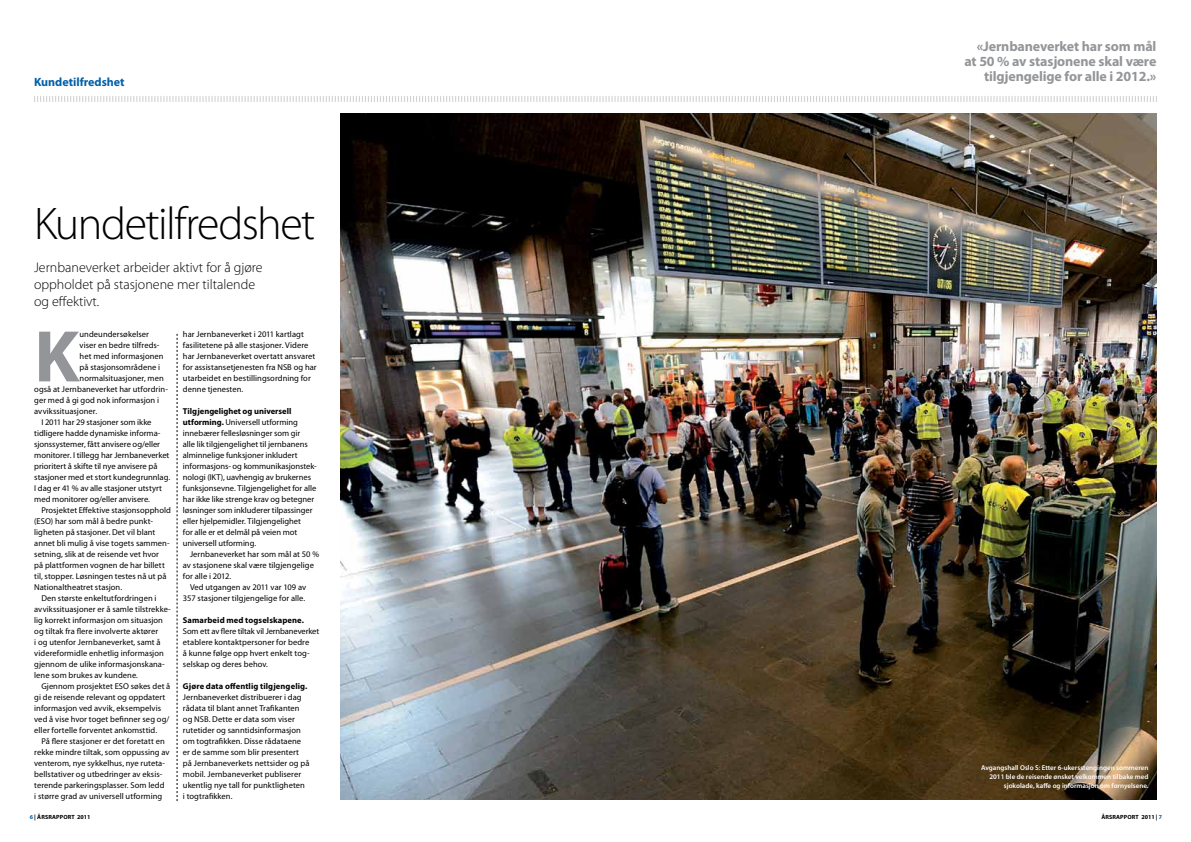
<style>
.page{position:relative;width:1191px;height:842px;background:#fff}
.page>*{position:absolute;margin:0;border:0;box-sizing:border-box;transform-origin:0 0}
.t1{font:700 73.8px "Myriad Pro";color:#939598}
.t2{font:300 46px "Myriad Pro";letter-spacing:-.035em;color:#000}
.t3{font:300 14px/17px "Myriad Pro";color:#000}
.t4{font:700 14px/15px "Myriad Pro";letter-spacing:-.01em;color:#939598;text-align:right}
.t5{font:700 12px "Myriad Pro";color:#0060a9}
.t6{font:8.5px/11px "Myriad Pro";letter-spacing:.005em;color:#000}
.t7{font:700 8.5px "Myriad Pro";letter-spacing:.01em;color:#000}
.t8{font:600 7px/9px "Myriad Pro";color:#fff;text-align:right}
.t9{font:700 6px "Myriad Pro";letter-spacing:.02em;color:#000}
.s1{font-weight:700}
.s2{color:#0060a9}
</style>
<div class="page">
<svg style="left:34px;top:96px;width:1123px;height:6px"></svg>
<img style="left:341px;top:113px;width:815px;height:686px">
<svg style="left:177px;top:334px;width:1px;height:467px"></svg>
<h3 class="t5" style="left:34px;top:75px;width:92px">Kundetilfredshet</h3>
<h2 class="t2" style="left:34px;top:196px;width:283px">Kundetilfredshet</h2>
<h3 class="t3" style="left:34px;top:259px;width:230px">Jernbaneverket arbeider aktivt for å gjøre oppholdet på stasjonene mer tiltalende og effektivt.</h3>
<h1 class="t1" style="left:34px;top:308px;width:42px">K</h1>
<p class="t6" style="left:80px;top:329px;width:71px">undeundersøkelser</p>
<p class="t6" style="left:80px;top:340px;width:81px">viser en bedre tilfreds-</p>
<p class="t6" style="left:80px;top:351px;width:86px">het med informasjonen</p>
<p class="t6" style="left:80px;top:362px;width:82px">på stasjonsområdene i</p>
<p class="t6" style="left:80px;top:373px;width:86px">normalsituasjoner, men</p>
<p class="t6" style="left:34px;top:384px;width:135px">også at Jernbaneverket har utfordrin-</p>
<p class="t6" style="left:34px;top:395px;width:126px">ger med å gi god nok informasjon i</p>
<p class="t6" style="left:34px;top:406px;width:64px">avvikssituasjoner.</p>
<p class="t6" style="left:41px;top:417px;width:112px">I 2011 har 29 stasjoner som ikke</p>
<p class="t6" style="left:34px;top:428px;width:128px">tidligere hadde dynamiske informa-</p>
<p class="t6" style="left:34px;top:439px;width:127px">sjonssystemer, fått anvisere og/eller</p>
<p class="t6" style="left:34px;top:450px;width:137px">monitorer. I tillegg har Jernbaneverket</p>
<p class="t6" style="left:34px;top:461px;width:125px">prioritert å skifte til nye anvisere på</p>
<p class="t6" style="left:34px;top:472px;width:137px">stasjoner med et stort kundegrunnlag.</p>
<p class="t6" style="left:34px;top:483px;width:129px">I dag er 41 % av alle stasjoner utstyrt</p>
<p class="t6" style="left:34px;top:494px;width:117px">med monitorer og/eller anvisere.</p>
<p class="t6" style="left:41px;top:505px;width:131px">Prosjektet Effektive stasjonsopphold</p>
<p class="t6" style="left:34px;top:516px;width:120px">(ESO) har som mål å bedre punkt-</p>
<p class="t6" style="left:34px;top:527px;width:123px">ligheten på stasjoner. Det vil blant</p>
<p class="t6" style="left:34px;top:538px;width:137px">annet bli mulig å vise togets sammen-</p>
<p class="t6" style="left:34px;top:549px;width:126px">setning, slik at de reisende vet hvor</p>
<p class="t6" style="left:34px;top:560px;width:132px">på plattformen vognen de har billett</p>
<p class="t6" style="left:34px;top:571px;width:134px">til, stopper. Løsningen testes nå ut på</p>
<p class="t6" style="left:34px;top:582px;width:89px">Nationaltheatret stasjon.</p>
<p class="t6" style="left:41px;top:593px;width:117px">Den største enkeltutfordringen i</p>
<p class="t6" style="left:34px;top:604px;width:138px">avvikssituasjoner er å samle tilstrekke-</p>
<p class="t6" style="left:34px;top:615px;width:130px">lig korrekt informasjon om situasjon</p>
<p class="t6" style="left:34px;top:626px;width:125px">og tiltak fra flere involverte aktører</p>
<p class="t6" style="left:34px;top:637px;width:128px">i og utenfor Jernbaneverket, samt å</p>
<p class="t6" style="left:34px;top:648px;width:131px">videreformidle enhetlig informasjon</p>
<p class="t6" style="left:34px;top:659px;width:132px">gjennom de ulike informasjonskana-</p>
<p class="t6" style="left:34px;top:670px;width:105px">lene som brukes av kundene.</p>
<p class="t6" style="left:41px;top:681px;width:131px">Gjennom prosjektet ESO søkes det å</p>
<p class="t6" style="left:34px;top:692px;width:133px">gi de reisende relevant og oppdatert</p>
<p class="t6" style="left:34px;top:703px;width:128px">informasjon ved avvik, eksempelvis</p>
<p class="t6" style="left:34px;top:714px;width:137px">ved å vise hvor toget befinner seg og/</p>
<p class="t6" style="left:34px;top:725px;width:124px">eller fortelle forventet ankomsttid.</p>
<p class="t6" style="left:41px;top:736px;width:125px">På flere stasjoner er det foretatt en</p>
<p class="t6" style="left:34px;top:747px;width:137px">rekke mindre tiltak, som oppussing av</p>
<p class="t6" style="left:34px;top:758px;width:132px">venterom, nye sykkelhus, nye ruteta-</p>
<p class="t6" style="left:34px;top:769px;width:130px">bellstativer og utbedringer av eksis-</p>
<p class="t6" style="left:34px;top:780px;width:132px">terende parkeringsplasser. Som ledd</p>
<p class="t6" style="left:34px;top:791px;width:129px">i større grad av universell utforming</p>
<p class="t6" style="left:183px;top:329px;width:135px">har Jernbaneverket i 2011 kartlagt fasilitetene på alle stasjoner. Videre har Jernbaneverket overtatt ansvaret for assistansetjenesten fra NSB og har utarbeidet en bestillingsordning for denne tjenesten.</p>
<p class="t6" style="left:183px;top:406px;width:135px"><span class="s1">Tilgjengelighet og universell utforming.</span> Universell utforming innebærer fellesløsninger som gir<br>alle lik tilgjengelighet til jernbanens alminnelige funksjoner inkludert informasjons- og kommunikasjonstek&shy;nologi (IKT), uavhengig av brukernes funksjonsevne. Tilgjengelighet for alle har ikke like strenge krav og betegner løsninger som inkluderer tilpassinger eller hjelpemidler. Tilgjengelighet<br>for alle er et delmål på veien mot universell utforming.</p>
<p class="t6" style="left:190px;top:549px;width:131px">Jernbaneverket har som mål at 50 %</p>
<p class="t6" style="left:183px;top:560px;width:133px">av stasjonene skal være tilgjengelige</p>
<p class="t6" style="left:183px;top:571px;width:50px">for alle i 2012.</p>
<p class="t6" style="left:190px;top:582px;width:118px">Ved utgangen av 2011 var 109 av</p>
<p class="t6" style="left:183px;top:593px;width:124px">357 stasjoner tilgjengelige for alle.</p>
<p class="t7" style="left:183px;top:615px;width:123px">Samarbeid med togselskapene.</p>
<p class="t6" style="left:183px;top:626px;width:138px">Som ett av flere tiltak vil Jernbaneverket etablere kontaktpersoner for bedre<br>å kunne følge opp hvert enkelt tog&shy;selskap og deres behov.</p>
<p class="t7" style="left:183px;top:681px;width:126px">Gjøre data offentlig tilgjengelig.</p>
<p class="t6" style="left:183px;top:692px;width:128px">Jernbaneverket distribuerer i dag rådata til blant annet Trafikanten og NSB. Dette er data som viser rutetider og sanntidsinformasjon om togtrafikken. Disse rådataene er de samme som blir presentert på Jernbaneverkets nettsider og på mobil. Jernbaneverket publiserer ukentlig nye tall for punktligheten<br>i togtrafikken.</p>
<h3 class="t4" style="left:964px;top:38px;width:193px">«Jernbaneverket har som mål at 50 % av stasjonene skal være tilgjengelige for alle i 2012.»</h3>
<p class="t8" style="left:981px;top:763px;width:169px">Avgangshall Oslo S: Etter 6-ukersstengingen sommeren<br>2011 ble de reisende ønsket velkommen tilbake med sjokolade, kaffe og informasjon om fornyelsene.</p>
<p class="t9" style="left:30px;top:813px;width:62px"><span class="s2">6</span> | Årsrapport 2011</p>
<p class="t9" style="left:1101px;top:813px;width:62px">Årsrapport 2011 | <span class="s2">7</span></p>
</div>
